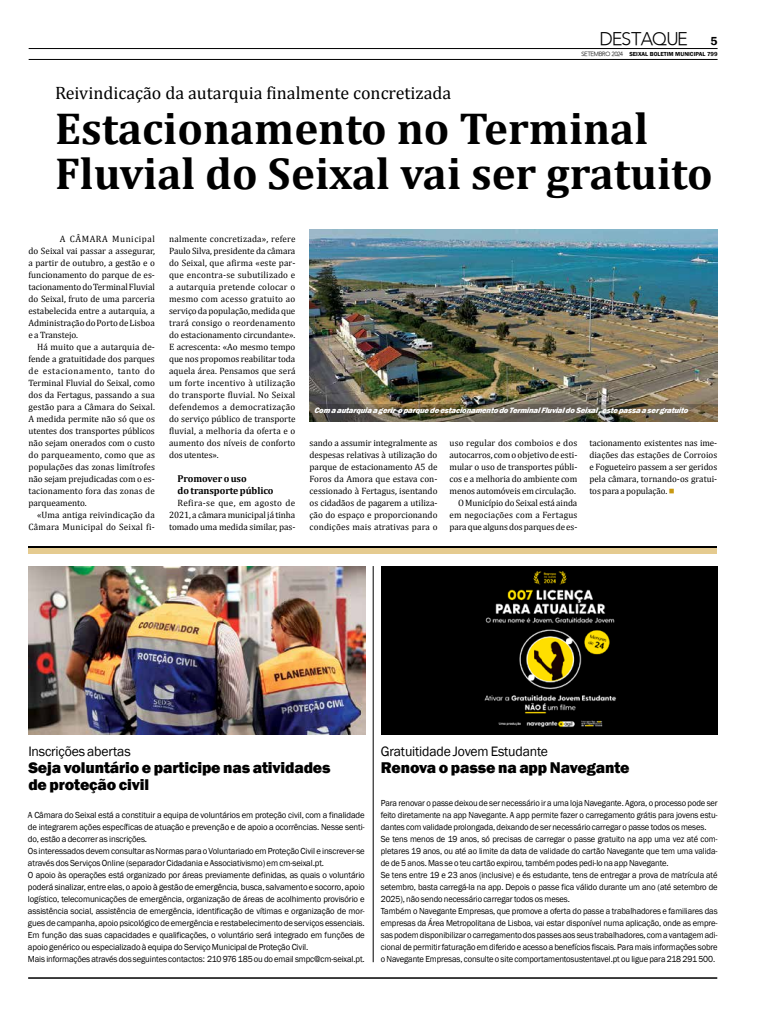
<style>
.page{position:relative;width:774px;height:1021px;background:#fff}
.page>*{position:absolute;margin:0;border:0;box-sizing:border-box;transform-origin:0 0}
.t1{font:700 45px/45px "Cambria";color:#000}
.t2{font:18px "Cambria";color:#000}
.t3{font:18px "Expo Light S Si";color:#000}
.t4{font:800 16px/16.8px "Franklin Gothic";letter-spacing:-.005em;color:#000}
.t5{font:14px "Franklin Gothic";letter-spacing:-.015em;color:#000}
.t6{font:600 12px "Franklin Gothic";color:#000}
.t7{font:700 10px/12px "Cambria";letter-spacing:-.005em;color:#000}
.t8{font:9.2px/12px "Cambria";letter-spacing:-.005em;color:#000;text-align:justify}
.t9{font:9px/12px "Franklin Gothic";letter-spacing:-.015em;color:#000;scale:.95 1}
.t10{font:9px/12px "Franklin Gothic";letter-spacing:-.015em;color:#000}
.t11{font:italic 800 8px "Franklin Gothic";letter-spacing:-.02em;color:#fff}
.t12{font:600 6px "Franklin Gothic";color:#000}
.s1{font-family:"Expo Light S Si";font-weight:400}
.s2{color:#c89913}
</style>
<div class="page">
<hr style="left:28px;top:977px;width:689px;height:1px;background:#000">
<img style="left:28px;top:566px;width:338px;height:168px">
<div style="left:381px;top:566px;width:336px;height:168px;background:#000"></div>
<img style="left:484px;top:571px;width:133px;height:157px">
<div style="left:28px;top:547px;width:688px;height:7px;background:#e5cb90"></div>
<hr style="left:28px;top:546px;width:688px;height:1px;background:#000">
<hr style="left:373px;top:566px;width:1px;height:396px;background:#000">
<img style="left:310px;top:230px;width:407px;height:174px">
<img style="left:310px;top:404px;width:407px;height:18px">
<hr style="left:29px;top:59px;width:688px;height:1px;background:#000">
<hr style="left:29px;top:48px;width:688px;height:1px;background:#000">
<h2 class="t3" style="left:600px;top:28px;width:89px">DESTAQUE</h2>
<h3 class="t6" style="left:710px;top:34px;width:9px">5</h3>
<p class="t12" style="left:581px;top:50px;width:138px"><span class="s1">SETEMBRO 2024</span> SEIXAL BOLETIM MUNICIPAL 799</p>
<h2 class="t2" style="left:55px;top:82px;width:398px">Reivindicação da autarquia finalmente concretizada</h2>
<h1 class="t1" style="left:55px;top:104px;width:659px">Estacionamento no Terminal<br>Fluvial do Seixal vai ser gratuito</h1>
<p class="t8" style="left:29px;top:233px;width:128px;text-indent:31px">A CÂMARA Municipal do Seixal vai passar a assegurar, a partir de outubro, a gestão e o funcionamento do parque de es&shy;tacionamento do Terminal Fluvial do Seixal, fruto de uma parceria estabelecida entre a autarquia, a Administração do Porto de Lisboa e a Transtejo.</p>
<p class="t8" style="left:29px;top:341px;width:128px;text-indent:9px">Há muito que a autarquia de&shy;fende a gratuitidade dos parques de estacionamento, tanto do Terminal Fluvial do Seixal, como dos da Fertagus, passando a sua gestão para a Câmara do Seixal.<br>A medida permite não só que os utentes dos transportes públicos não sejam onerados com o custo do parqueamento, como que as populações das zonas limítrofes não sejam prejudicadas com o es&shy;tacionamento fora das zonas de parqueamento.</p>
<p class="t8" style="left:29px;top:509px;width:128px;text-align:right">«Uma antiga reivindicação da<br>Câmara Municipal do Seixal fi-</p>
<p class="t8" style="left:169px;top:233px;width:128px">nalmente concretizada», refere Paulo Silva, presidente da câmara do Seixal, que afirma «este par&shy;que encontra-se subutilizado e a autarquia pretende colocar o mesmo com acesso gratuito ao serviço da população, medida que trará consigo o reordenamento do estacionamento circundante».<br>E acrescenta: «Ao mesmo tempo que nos propomos reabilitar toda aquela área. Pensamos que será um forte incentivo à utilização do transporte fluvial. No Seixal defendemos a democratização do serviço público de transporte fluvial, a melhoria da oferta e o aumento dos níveis de conforto dos utentes».</p>
<p class="t7" style="left:178px;top:472px;width:98px">Promover o uso<br>do transporte público</p>
<p class="t8" style="left:169px;top:497px;width:128px;text-indent:9px">Refira-se que, em agosto de 2021, a câmara municipal já tinha tomado uma medida similar, pas-</p>
<p class="t11" style="left:314px;top:405px;width:377px">Com a autarquia a gerir o parque de estacionamento do TerminalFluvialdo Seixal, este passa a sergratuito</p>
<p class="t8" style="left:310px;top:437px;width:129px">sando a assumir integralmente as despesas relativas à utilização do parque de estacionamento A5 de Foros da Amora que estava con&shy;cessionado à Fertagus, isentando os cidadãos de pagarem a utiliza&shy;ção do espaço e proporcionando condições mais atrativas para o</p>
<p class="t8" style="left:449px;top:437px;width:129px;text-align:right">uso regular dos comboios e dos autocarros, com o objetivo de esti&shy;mular o uso de transportes públi&shy;cos e a melhoria do ambiente com menos automóveis em circulação.<br>O Município do Seixal está ainda em negociações com a Fertagus para que alguns dos parques de es-</p>
<p class="t8" style="left:589px;top:437px;width:129px">tacionamento existentes nas ime&shy;diações das estações de Corroios e Fogueteiro passem a ser geridos pela câmara, tornando-os gratui&shy;tos para a população. <span class="s2">■</span></p>
<h3 class="t5" style="left:28px;top:742px;width:104px">Inscrições abertas</h3>
<h3 class="t4" style="left:28px;top:758px;width:304px">Seja voluntário e participe nas atividades de proteção civil</h3>
<h3 class="t5" style="left:381px;top:742px;width:169px">Gratuitidade Jovem Estudante</h3>
<h3 class="t4" style="left:381px;top:758px;width:250px">Renova o passe na app Navegante</h3>
<p class="t10" style="left:28px;top:809px;width:338px">A Câmara do Seixal está a constituir a equipa de voluntários em proteção civil, com a finalidade de integrarem ações específicas de atuação e prevenção e de apoio a ocorrências. Nesse senti&shy;do, estão a decorrer as inscrições.<br>Os interessados devem consultar as Normas para o Voluntariado em Proteção Civil e inscrever-se através dos Serviços Online (separador Cidadania e Associativismo) em cm-seixal.pt.<br>O apoio às operações está organizado por áreas previamente definidas, as quais o voluntário poderá sinalizar, entre elas, o apoio à gestão de emergência, busca, salvamento e socorro, apoio logístico, telecomunicações de emergência, organização de áreas de acolhimento provisório e assistência social, assistência de emergência, identificação de vítimas e organização de mor&shy;gues de campanha, apoio psicológico de emergência e restabelecimento de serviços essenciais.<br>Em função das suas capacidades e qualificações, o voluntário será integrado em funções de apoio genérico ou especializado à equipa do Serviço Municipal de Proteção Civil.<br>Mais informações através dos seguintes contactos: 210 976 185 ou do email smpc@cm-seixal.pt.</p>
<p class="t9" style="left:381px;top:797px;width:356px">Para renovar o passe deixou de ser necessário ir a uma loja Navegante. Agora, o processo pode ser feito diretamente na app Navegante. A app permite fazer o carregamento grátis para jovens estu&shy;dantes com validade prolongada, deixando de ser necessário carregar o passe todos os meses.<br>Se tens menos de 19 anos, só precisas de carregar o passe gratuito na app uma vez até com&shy;pletares 19 anos, ou até ao limite da data de validade do cartão Navegante que tem uma valida&shy;de de 5 anos. Mas se o teu cartão expirou, também podes pedi-lo na app Navegante.<br>Se tens entre 19 e 23 anos (inclusive) e és estudante, tens de entregar a prova de matrícula até setembro, basta carregá-la na app. Depois o passe fica válido durante um ano (até setembro de 2025), não sendo necessário carregar todos os meses.<br>Também o Navegante Empresas, que promove a oferta do passe a trabalhadores e familiares das empresas da Área Metropolitana de Lisboa, vai estar disponível numa aplicação, onde as empre&shy;sas podem disponibilizar o carregamento dos passes aos seus trabalhadores, com a vantagem adi&shy;cional de permitir faturação em diferido e acesso a benefícios fiscais. Para mais informações sobre o Navegante Empresas, consulte o site comportamentosustentavel.pt ou ligue para 218 291 500.</p>
</div>
